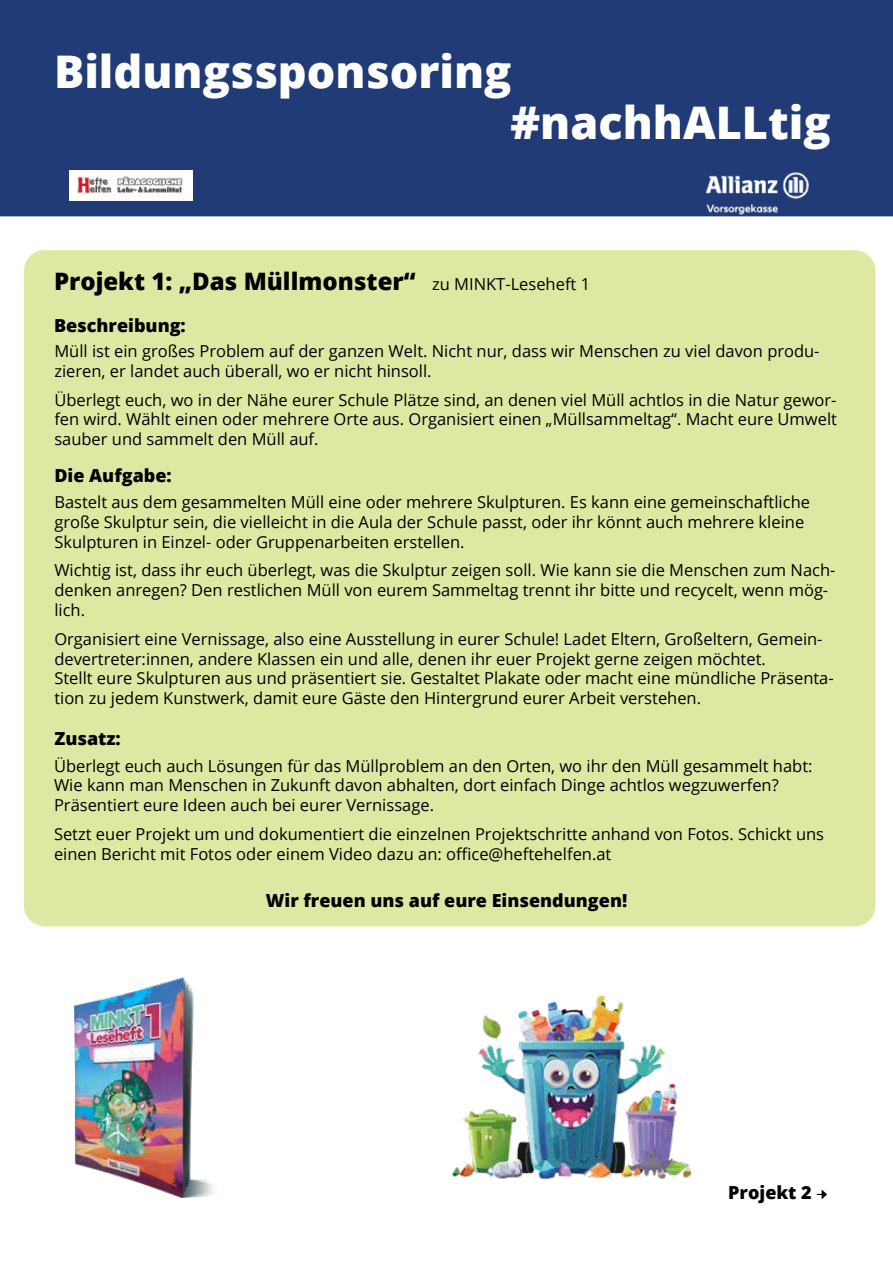
<style>
.page{position:relative;width:893px;height:1263px;background:#fff}
.page>*{position:absolute;margin:0;border:0;box-sizing:border-box;transform-origin:0 0}
.t1{font:800 45px/50.8px "Open Sans";color:#fff}
.t2{font:800 24px "Open Sans";color:#000}
.t3{font:800 18px "Open Sans";color:#000}
.t4{font:16.5px/19.8px "Open Sans";color:#000}
.s1{font-weight:400;font-size:16.5px}
.s2{font-family:"Minion Pro";font-weight:400}
</style>
<div class="page">
<div style="left:0;top:0;width:893px;height:217px;background:#203b76"></div>
<div style="left:19px;top:246px;width:861px;height:685px;background:#dfe8a2;border-radius:26px"></div>
<div style="left:15px;top:241px;width:869px;height:694px;border:9px solid #fff;border-radius:26px"></div>
<img style="left:69px;top:170px;width:124px;height:31px">
<img style="left:451px;top:995px;width:241px;height:185px">
<img style="left:75px;top:977px;width:138px;height:220px">
<img style="left:699px;top:170px;width:112px;height:44px">
<h1 class="t1" style="left:510px;top:44px;width:322px;text-indent:-456px">Bildungssponsoring #nachhALLtig</h1>
<h2 class="t2" style="left:54px;top:263px;width:538px">Projekt 1: „Das Müllmonster“ <span class="s1">zu MINKT-Leseheft 1</span></h2>
<p class="t3" style="left:54px;top:312px;width:133px">Beschreibung:</p>
<p class="t4" style="left:54px;top:341px;width:767px">Müll ist ein großes Problem auf der ganzen Welt. Nicht nur, dass wir Menschen zu viel davon produ&shy;zieren, er landet auch überall, wo er nicht hinsoll.</p>
<p class="t4" style="left:54px;top:389px;width:784px;text-align:justify">Überlegt euch, wo in der Nähe eurer Schule Plätze sind, an denen viel Müll achtlos in die Natur gewor&shy;fen wird. Wählt einen oder mehrere Orte aus. Organisiert einen „Müllsammeltag“. Macht eure Umwelt sauber und sammelt den Müll auf.</p>
<p class="t3" style="left:54px;top:461px;width:119px">Die Aufgabe:</p>
<p class="t4" style="left:54px;top:492px;width:757px">Bastelt aus dem gesammelten Müll eine oder mehrere Skulpturen. Es kann eine gemeinschaftliche große Skulptur sein, die vielleicht in die Aula der Schule passt, oder ihr könnt auch mehrere kleine<br>Skulpturen in Einzel- oder Gruppenarbeiten erstellen.</p>
<p class="t4" style="left:54px;top:560px;width:782px">Wichtig ist, dass ihr euch überlegt, was die Skulptur zeigen soll. Wie kann sie die Menschen zum Nach&shy;denken anregen? Den restlichen Müll von eurem Sammeltag trennt ihr bitte und recycelt, wenn mög&shy;lich.</p>
<p class="t4" style="left:54px;top:628px;width:781px">Organisiert eine Vernissage, also eine Ausstellung in eurer Schule! Ladet Eltern, Großeltern, Gemein&shy;devertreter:innen, andere Klassen ein und alle, denen ihr euer Projekt gerne zeigen möchtet.<br>Stellt eure Skulpturen aus und präsentiert sie. Gestaltet Plakate oder macht eine mündliche Präsenta&shy;tion zu jedem Kunstwerk, damit eure Gäste den Hintergrund eurer Arbeit verstehen.</p>
<p class="t3" style="left:54px;top:725px;width:68px">Zusatz:</p>
<p class="t4" style="left:54px;top:755px;width:760px">Überlegt euch auch Lösungen für das Müllproblem an den Orten, wo ihr den Müll gesammelt habt:<br>Wie kann man Menschen in Zukunft davon abhalten, dort einfach Dinge achtlos wegzuwerfen?<br>Präsentiert eure Ideen auch bei eurer Vernissage.</p>
<p class="t4" style="left:54px;top:824px;width:772px">Setzt euer Projekt um und dokumentiert die einzelnen Projektschritte anhand von Fotos. Schickt uns einen Bericht mit Fotos oder einem Video dazu an: office@heftehelfen.at</p>
<p class="t3" style="left:266px;top:886px;width:363px">Wir freuen uns auf eure Einsendungen!</p>
<p class="t3" style="left:728px;top:1179px;width:101px">Projekt 2 <span class="s2">→</span></p>
</div>
